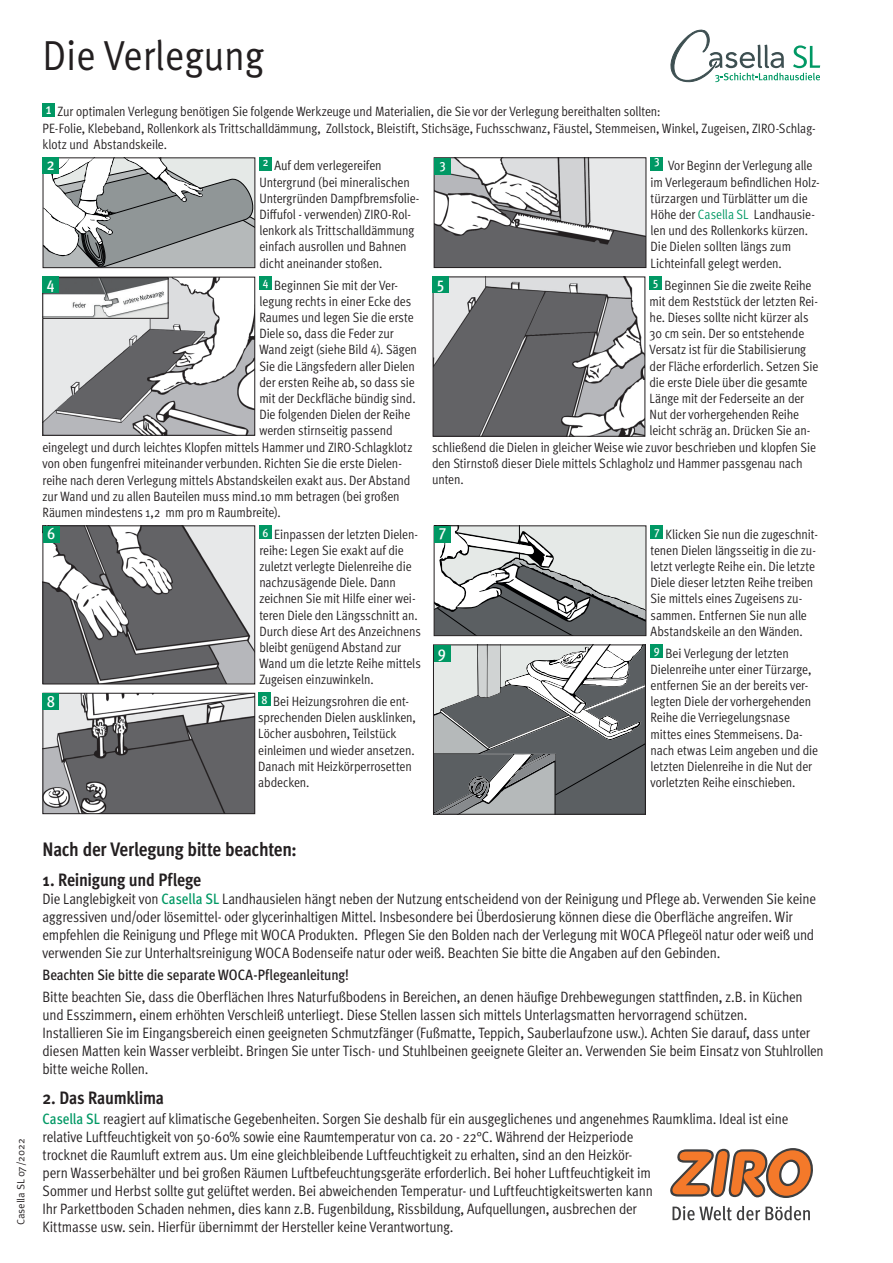
<style>
.page{position:relative;width:893px;height:1263px;background:#fff}
.page>*{position:absolute;margin:0;border:0;box-sizing:border-box;transform-origin:0 0}
.t1{font:42px "Meta Pro Norm";letter-spacing:-.005em;color:#231f20;scale:.9 1}
.t2{font:700 condensed 19.5px "Meta Pro";letter-spacing:-.015em;color:#231f20}
.t3{font:700 condensed 18px "Meta Pro";letter-spacing:-.015em;color:#231f20}
.t4{font:500 condensed 16.5px "Meta Pro";color:#fff}
.t5{font:15px/18px "Meta Pro Cond Norm";letter-spacing:-.01em;color:#231f20}
.t6{font:500 condensed 15px "Meta Pro";letter-spacing:-.01em;color:#231f20}
.t7{font:13.5px/16.2px "Meta Pro Cond Norm";letter-spacing:-.01em;color:#231f20}
.t8{font:500 condensed 13.5px "Meta Pro";color:#fff}
.t9{font:10.5px "Meta Pro Norm";letter-spacing:-.015em;color:#231f20}
.s1{color:#009864}
.s2{font-family:"Meta Pro";font-weight:500;font-stretch:condensed;font-size:12px;color:#fff}
.s3{font-family:"Meta Pro";font-weight:500;font-stretch:condensed;color:#009864}
</style>
<div class="page">
<div style="left:43px;top:103px;width:12px;height:13px;background:#009864"></div>
<svg style="left:671px;top:30px;width:149px;height:52px"></svg>
<svg style="left:670px;top:1148px;width:143px;height:50px"></svg>
<svg style="left:672px;top:1206px;width:138px;height:14px"></svg>
<div style="left:651px;top:157px;width:12px;height:13px;background:#009864"></div>
<img style="left:436px;top:159px;width:208px;height:107px">
<div style="left:434px;top:157px;width:212px;height:111px;border:1px solid #231f20"></div>
<div style="left:434px;top:158px;width:17px;height:17px;background:#009864"></div>
<div style="left:259px;top:157px;width:13px;height:13px;background:#009864"></div>
<svg style="left:45px;top:159px;width:208px;height:107px"></svg>
<div style="left:43px;top:157px;width:212px;height:111px;border:1px solid #231f20"></div>
<div style="left:43px;top:157px;width:16px;height:17px;background:#009864"></div>
<div style="left:258px;top:693px;width:13px;height:13px;background:#009864"></div>
<img style="left:45px;top:695px;width:208px;height:117px">
<div style="left:43px;top:693px;width:212px;height:121px;border:1px solid #231f20"></div>
<div style="left:43px;top:693px;width:16px;height:16px;background:#009864"></div>
<div style="left:259px;top:525px;width:13px;height:13px;background:#009864"></div>
<img style="left:45px;top:527px;width:208px;height:155px">
<div style="left:43px;top:525px;width:212px;height:159px;border:1px solid #231f20"></div>
<div style="left:43px;top:526px;width:16px;height:17px;background:#009864"></div>
<svg style="left:436px;top:527px;width:208px;height:107px"></svg>
<div style="left:434px;top:525px;width:212px;height:111px;border:1px solid #231f20"></div>
<div style="left:434px;top:526px;width:17px;height:17px;background:#009864"></div>
<div style="left:651px;top:525px;width:12px;height:13px;background:#009864"></div>
<svg style="left:435px;top:646px;width:209px;height:167px;background:#8d9091"></svg>
<div style="left:433px;top:644px;width:213px;height:171px;border:1px solid #231f20"></div>
<div style="left:434px;top:645px;width:16px;height:16px;background:#009864"></div>
<div style="left:651px;top:644px;width:12px;height:14px;background:#009864"></div>
<div style="left:649px;top:277px;width:13px;height:13px;background:#009864"></div>
<img style="left:435px;top:279px;width:208px;height:156px">
<div style="left:433px;top:277px;width:212px;height:160px;border:1px solid #231f20"></div>
<div style="left:433px;top:277px;width:16px;height:16px;background:#009864"></div>
<div style="left:259px;top:277px;width:13px;height:13px;background:#009864"></div>
<img style="left:45px;top:279px;width:208px;height:155px">
<div style="left:43px;top:277px;width:212px;height:159px;border:1px solid #231f20"></div>
<img style="left:44px;top:279px;width:123px;height:38px">
<div style="left:42px;top:277px;width:127px;height:42px;border:1px solid #231f20"></div>
<div style="left:43px;top:277px;width:16px;height:16px;background:#009864"></div>
<h1 class="t1" style="left:43px;top:24px;width:248px">Die Verlegung</h1>
<p class="t7" style="left:43px;top:103px;width:774px"><sup>1</sup> Zur optimalen Verlegung benötigen Sie folgende Werkzeuge und Materialien, die Sie vor der Verlegung bereithalten sollten:<br>PE-Folie, Klebeband, Rollenkork als Trittschalldämmung, Zollstock, Bleistift, Stichsäge, Fuchsschwanz, Fäustel, Stemmeisen, Winkel, Zugeisen, ZIRO-Schlag&shy;klotz und Abstandskeile.</p>
<p class="t4" style="left:47px;top:152px;width:9px">2</p>
<p class="t4" style="left:47px;top:271px;width:9px">4</p>
<p class="t7" style="left:259px;top:157px;width:161px"><sup>2</sup> Auf dem verlegereifen<br>Untergrund (bei mineralischen<br>Untergründen Dampfbremsfolie-<br>Diffufol - verwenden) ZIRO-Rol&shy;lenkork als Trittschalldämmung einfach ausrollen und Bahnen dicht aneinander stoßen.</p>
<p class="t7" style="left:259px;top:276px;width:159px"><sup>4</sup> Beginnen Sie mit der Ver&shy;legung rechts in einer Ecke des<br>Raumes und legen Sie die erste<br>Diele so, dass die Feder zur<br>Wand zeigt (siehe Bild 4). Sägen<br>Sie die Längsfedern aller Dielen der ersten Reihe ab, so dass sie mit der Deckfläche bündig sind.<br>Die folgenden Dielen der Reihe werden stirnseitig passend</p>
<p class="t7" style="left:43px;top:438px;width:371px">eingelegt und durch leichtes Klopfen mittels Hammer und ZIRO-Schlagklotz von oben fungenfrei miteinander verbunden. Richten Sie die erste Dielen&shy;reihe nach deren Verlegung mittels Abstandskeilen exakt aus. Der Abstand zur Wand und zu allen Bauteilen muss mind.10 mm betragen (bei großen Räumen mindestens 1,2 mm pro m Raumbreite).</p>
<p class="t8" style="left:439px;top:157px;width:8px">3</p>
<p class="t4" style="left:437px;top:271px;width:9px">5</p>
<p class="t7" style="left:651px;top:157px;width:171px"><sup>3</sup> Vor Beginn der Verlegung alle im Verlegeraum befindlichen Holz&shy;türzargen und Türblätter um die<br>Höhe der <span class="s1">Casella SL</span> Landhausie&shy;len und des Rollenkorks kürzen.<br>Die Dielen sollten längs zum<br>Lichteinfall gelegt werden.</p>
<p class="t7" style="left:649px;top:276px;width:170px"><sup>5</sup> Beginnen Sie die zweite Reihe mit dem Reststück der letzten Rei&shy;he. Dieses sollte nicht kürzer als<br>30 cm sein. Der so entstehende<br>Versatz ist für die Stabilisierung der Fläche erforderlich. Setzen Sie die erste Diele über die gesamte<br>Länge mit der Federseite an der<br>Nut der vorhergehenden Reihe leicht schräg an. Drücken Sie an-</p>
<p class="t7" style="left:432px;top:438px;width:385px">schließend die Dielen in gleicher Weise wie zuvor beschrieben und klopfen Sie den Stirnstoß dieser Diele mittels Schlagholz und Hammer passgenau nach unten.</p>
<p class="t4" style="left:47px;top:521px;width:10px">6</p>
<p class="t4" style="left:438px;top:521px;width:10px">7</p>
<p class="t7" style="left:651px;top:525px;width:169px"><span class="s2">7</span> Klicken Sie nun die zugeschnit&shy;tenen Dielen längsseitig in die zu&shy;letzt verlegte Reihe ein. Die letzte Diele dieser letzten Reihe treiben Sie mittels eines Zugeisens zu&shy;sammen. Entfernen Sie nun alle Abstandskeile an den Wänden.</p>
<p class="t4" style="left:438px;top:640px;width:10px">9</p>
<p class="t7" style="left:651px;top:644px;width:169px"><sup>9</sup> Bei Verlegung der letzten<br>Dielenreihe unter einer Türzarge, entfernen Sie an der bereits ver&shy;legten Diele der vorhergehenden<br>Reihe die Verriegelungsnase mittes eines Stemmeisens. Da&shy;nach etwas Leim angeben und die letzten Dielenreihe in die Nut der vorletzten Reihe einschieben.</p>
<p class="t7" style="left:259px;top:525px;width:163px"><span class="s2">6</span> Einpassen der letzten Dielen&shy;reihe: Legen Sie exakt auf die zuletzt verlegte Dielenreihe die nachzusägende Diele. Dann zeichnen Sie mit Hilfe einer wei&shy;teren Diele den Längsschnitt an.<br>Durch diese Art des Anzeichnens bleibt genügend Abstand zur<br>Wand um die letzte Reihe mittels<br>Zugeisen einzuwinkeln.</p>
<p class="t7" style="left:258px;top:692px;width:159px"><span class="s2">8</span> Bei Heizungsrohren die ent&shy;sprechenden Dielen ausklinken,<br>Löcher ausbohren, Teilstück einleimen und wieder ansetzen.<br>Danach mit Heizkörperrosetten abdecken.</p>
<p class="t4" style="left:47px;top:689px;width:10px">8</p>
<p class="t9" style="left:13px;top:1225px;width:88px;rotate:-90deg">Casella SL 07/2022</p>
<h2 class="t2" style="left:43px;top:834px;width:256px">Nach der Verlegung bitte beachten:</h2>
<h3 class="t3" style="left:43px;top:866px;width:160px">1. Reinigung und Pflege</h3>
<p class="t5" style="left:43px;top:889px;width:775px">Die Langlebigkeit von <span class="s3">Casella SL</span> Landhausielen hängt neben der Nutzung entscheidend von der Reinigung und Pflege ab. Verwenden Sie keine aggressiven und/oder lösemittel- oder glycerinhaltigen Mittel. Insbesondere bei Überdosierung können diese die Oberfläche angreifen. Wir empfehlen die Reinigung und Pflege mit WOCA Produkten. Pflegen Sie den Bolden nach der Verlegung mit WOCA Pflegeöl natur oder weiß und verwenden Sie zur Unterhaltsreinigung WOCA Bodenseife natur oder weiß. Beachten Sie bitte die Angaben auf den Gebinden.</p>
<p class="t6" style="left:43px;top:963px;width:308px">Beachten Sie bitte die separate WOCA-Pflegeanleitung!</p>
<p class="t5" style="left:43px;top:987px;width:783px">Bitte beachten Sie, dass die Oberflächen Ihres Naturfußbodens in Bereichen, an denen häufige Drehbewegungen stattfinden, z.B. in Küchen und Esszimmern, einem erhöhten Verschleiß unterliegt. Diese Stellen lassen sich mittels Unterlagsmatten hervorragend schützen.<br>Installieren Sie im Eingangsbereich einen geeigneten Schmutzfänger (Fußmatte, Teppich, Sauberlaufzone usw.). Achten Sie darauf, dass unter diesen Matten kein Wasser verbleibt. Bringen Sie unter Tisch- und Stuhlbeinen geeignete Gleiter an. Verwenden Sie beim Einsatz von Stuhlrollen bitte weiche Rollen.</p>
<h3 class="t3" style="left:43px;top:1084px;width:123px">2. Das Raumklima</h3>
<p class="t5" style="left:43px;top:1109px;width:747px"><span class="s3">Casella SL</span> reagiert auf klimatische Gegebenheiten. Sorgen Sie deshalb für ein ausgeglichenes und angenehmes Raumklima. Ideal ist eine relative Luftfeuchtigkeit von 50-60% sowie eine Raumtemperatur von ca. 20 - 22°C. Während der Heizperiode<br>trocknet die Raumluft extrem aus. Um eine gleichbleibende Luftfeuchtigkeit zu erhalten, sind an den Heizkör-<br>pern Wasserbehälter und bei großen Räumen Luftbefeuchtungsgeräte erforderlich. Bei hoher Luftfeuchtigkeit im<br>Sommer und Herbst sollte gut gelüftet werden. Bei abweichenden Temperatur- und Luftfeuchtigkeitswerten kann<br>Ihr Parkettboden Schaden nehmen, dies kann z.B. Fugenbildung, Rissbildung, Aufquellungen, ausbrechen der<br>Kittmasse usw. sein. Hierfür übernimmt der Hersteller keine Verantwortung.</p>
</div>
